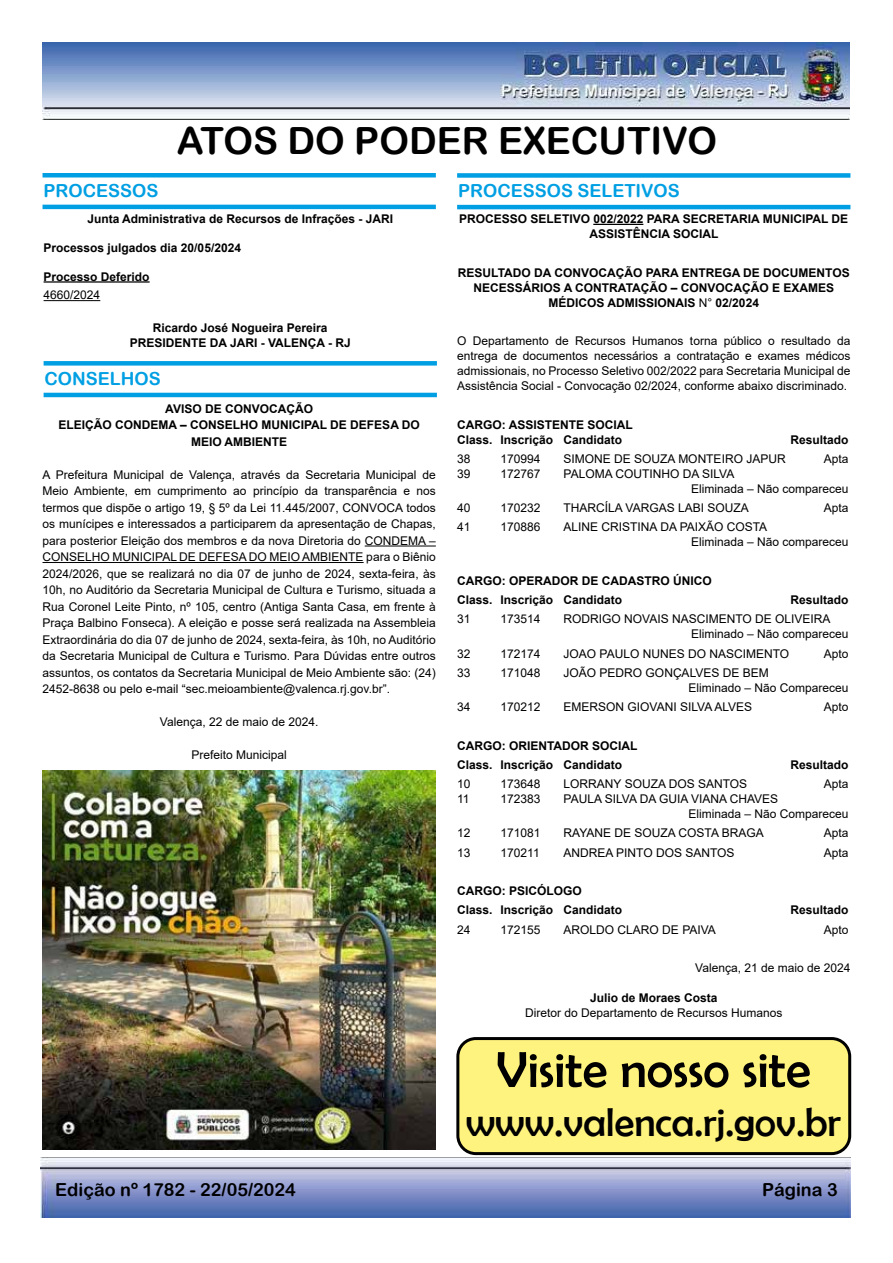
<style>
.page{position:relative;width:893px;height:1263px;background:#fff}
.page>*{position:absolute;margin:0;border:0;box-sizing:border-box;transform-origin:0 0}
.t1{font:51px "Berlin Sans FB";color:#000}
.t2{font:40.5px "Berlin Sans FB";color:#000}
.t3{font:37.5px "Arial Rounded MT Bold";color:#000}
.t4{font:18px "Arial Rounded MT Bold";color:#009fe3}
.t5{font:18px "Arial Rounded MT Bold";color:#000}
.t6{font:12px/16.5px "Arial";color:#000}
.t7{font:700 12px/15px "Arial";color:#000;text-align:center}
.s1{font-weight:400}
</style>
<div class="page">
<img style="left:43px;top:43px;width:806px;height:76px">
<img style="left:40px;top:1158px;width:811px;height:60px">
<hr style="left:43px;top:205px;width:393px;height:4px;background:#009fe3">
<hr style="left:43px;top:173px;width:393px;height:4px;background:#009fe3">
<hr style="left:44px;top:281px;width:106px;height:2px;background:#000">
<hr style="left:44px;top:300px;width:56px;height:1px;background:#000">
<hr style="left:44px;top:393px;width:393px;height:4px;background:#009fe3">
<div style="left:44px;top:361px;width:393px;height:5px;background:#009fe3"></div>
<hr style="left:365px;top:546px;width:71px;height:1px;background:#000">
<hr style="left:43px;top:562px;width:321px;height:1px;background:#000">
<hr style="left:457px;top:205px;width:393px;height:4px;background:#009fe3">
<div style="left:457px;top:173px;width:393px;height:5px;background:#009fe3"></div>
<img style="left:43px;top:771px;width:392px;height:378px">
<hr style="left:593px;top:224px;width:50px;height:1px;background:#000">
<div style="left:458px;top:1038px;width:392px;height:115px;background:#fff37f;border-radius:18px"></div>
<div style="left:456px;top:1037px;width:395px;height:118px;border:3px solid #000;border-radius:18px"></div>
<h3 class="t3" style="left:177px;top:118px;width:542px">ATOS DO PODER EXECUTIVO</h3>
<h3 class="t4" style="left:44px;top:180px;width:116px">PROCESSOS</h3>
<p class="t7" style="left:87px;top:211px;width:307px">Junta Administrativa de Recursos de Infrações - JARI</p>
<p class="t7" style="left:44px;top:240px;width:199px">Processos julgados dia 20/05/2024</p>
<p class="t7" style="left:44px;top:269px;width:108px">Processo Deferido</p>
<p class="t6" style="left:44px;top:287px;width:58px">4660/2024</p>
<p class="t7" style="left:130px;top:321px;width:222px;line-height:14.4px">Ricardo José Nogueira Pereira<br>PRESIDENTE DA JARI - VALENÇA - RJ</p>
<h3 class="t4" style="left:45px;top:368px;width:118px">CONSELHOS</h3>
<p class="t7" style="left:58px;top:400px;width:363px;line-height:16.5px">AVISO DE CONVOCAÇÃO<br>ELEIÇÃO CONDEMA – CONSELHO MUNICIPAL DE DEFESA DO<br>MEIO AMBIENTE</p>
<p class="t6" style="left:43px;top:466px;width:395px;text-align:justify">A Prefeitura Municipal de Valença, através da Secretaria Municipal de Meio Ambiente, em cumprimento ao princípio da transparência e nos termos que dispõe o artigo 19, § 5º da Lei 11.445/2007, CONVOCA todos os munícipes e interessados a participarem da apresentação de Chapas, para posterior Eleição dos membros e da nova Diretoria do CONDEMA – CONSELHO MUNICIPAL DE DEFESA DO MEIO AMBIENTE para o Biênio 2024/2026, que se realizará no dia 07 de junho de 2024, sexta-feira, às 10h, no Auditório da Secretaria Municipal de Cultura e Turismo, situada a Rua Coronel Leite Pinto, nº 105, centro (Antiga Santa Casa, em frente à Praça Balbino Fonseca). A eleição e posse será realizada na Assembleia Extraordinária do dia 07 de junho de 2024, sexta-feira, às 10h, no Auditório da Secretaria Municipal de Cultura e Turismo. Para Dúvidas entre outros assuntos, os contatos da Secretaria Municipal de Meio Ambiente são: (24)<br>2452-8638 ou pelo e-mail “sec.meioambiente@valenca.rj.gov.br”.</p>
<p class="t6" style="left:160px;top:714px;width:160px">Valença, 22 de maio de 2024.</p>
<p class="t6" style="left:191px;top:747px;width:97px">Prefeito Municipal</p>
<h3 class="t4" style="left:458px;top:180px;width:223px">PROCESSOS SELETIVOS</h3>
<p class="t7" style="left:459px;top:211px;width:390px">PROCESSO SELETIVO 002/2022 PARA SECRETARIA MUNICIPAL DE<br>ASSISTÊNCIA SOCIAL</p>
<p class="t7" style="left:458px;top:265px;width:393px">RESULTADO DA CONVOCAÇÃO PARA ENTREGA DE DOCUMENTOS<br>NECESSÁRIOS A CONTRATAÇÃO – CONVOCAÇÃO E EXAMES<br>MÉDICOS ADMISSIONAIS <span class="s1">N°</span> 02/2024</p>
<p class="t6" style="left:457px;top:333px;width:395px;line-height:15px;text-align:justify">O Departamento de Recursos Humanos torna público o resultado da entrega de documentos necessários a contratação e exames médicos admissionais, no Processo Seletivo 002/2022 para Secretaria Municipal de Assistência Social - Convocação 02/2024, conforme abaixo discriminado.</p>
<p class="t7" style="left:457px;top:417px;width:177px;text-align:left">CARGO: ASSISTENTE SOCIAL<br>Class. Inscrição Candidato</p>
<p class="t7" style="left:791px;top:432px;width:60px">Resultado</p>
<p class="t6" style="left:457px;top:450px;width:15px">38</p>
<p class="t6" style="left:501px;top:450px;width:42px">170994</p>
<p class="t6" style="left:564px;top:450px;width:224px">SIMONE DE SOUZA MONTEIRO JAPUR</p>
<p class="t6" style="left:824px;top:450px;width:26px">Apta</p>
<p class="t6" style="left:457px;top:465px;width:15px">39</p>
<p class="t6" style="left:501px;top:465px;width:42px">172767</p>
<p class="t6" style="left:691px;top:466px;width:159px;line-height:15px;text-indent:-128px">PALOMA COUTINHO DA SILVA<br>Eliminada – Não compareceu</p>
<p class="t6" style="left:457px;top:500px;width:15px">40</p>
<p class="t6" style="left:501px;top:500px;width:42px">170232</p>
<p class="t6" style="left:564px;top:500px;width:187px">THARCÍLA VARGAS LABI SOUZA</p>
<p class="t6" style="left:824px;top:500px;width:26px">Apta</p>
<p class="t6" style="left:457px;top:519px;width:15px">41</p>
<p class="t6" style="left:501px;top:519px;width:42px">170886</p>
<p class="t6" style="left:691px;top:520px;width:159px;line-height:15px;text-indent:-128px">ALINE CRISTINA DA PAIXÃO COSTA<br>Eliminada – Não compareceu</p>
<p class="t7" style="left:457px;top:571px;width:256px;line-height:19.2px;text-align:left">CARGO: OPERADOR DE CADASTRO ÚNICO<br>Class. Inscrição Candidato</p>
<p class="t7" style="left:791px;top:593px;width:60px">Resultado</p>
<p class="t6" style="left:457px;top:611px;width:15px">31</p>
<p class="t6" style="left:501px;top:611px;width:42px">173514</p>
<p class="t6" style="left:691px;top:612px;width:159px;line-height:15px;text-indent:-128px">RODRIGO NOVAIS NASCIMENTO DE OLIVEIRA<br>Eliminado – Não compareceu</p>
<p class="t6" style="left:457px;top:645px;width:15px">32</p>
<p class="t6" style="left:501px;top:645px;width:42px">172174</p>
<p class="t6" style="left:564px;top:645px;width:227px">JOAO PAULO NUNES DO NASCIMENTO</p>
<p class="t6" style="left:824px;top:645px;width:26px">Apto</p>
<p class="t6" style="left:457px;top:664px;width:15px">33</p>
<p class="t6" style="left:501px;top:664px;width:42px">171048</p>
<p class="t6" style="left:689px;top:665px;width:162px;line-height:15px;text-indent:-125px">JOÃO PEDRO GONÇALVES DE BEM<br>Eliminado – Não Compareceu</p>
<p class="t6" style="left:457px;top:699px;width:15px">34</p>
<p class="t6" style="left:501px;top:699px;width:42px">170212</p>
<p class="t6" style="left:564px;top:699px;width:190px">EMERSON GIOVANI SILVA ALVES</p>
<p class="t6" style="left:824px;top:699px;width:26px">Apto</p>
<p class="t7" style="left:457px;top:736px;width:182px;line-height:19.2px;text-align:left">CARGO: ORIENTADOR SOCIAL<br>Class. Inscrição Candidato</p>
<p class="t7" style="left:791px;top:757px;width:60px">Resultado</p>
<p class="t6" style="left:457px;top:776px;width:15px">10</p>
<p class="t6" style="left:501px;top:776px;width:42px">173648</p>
<p class="t6" style="left:564px;top:776px;width:185px">LORRANY SOUZA DOS SANTOS</p>
<p class="t6" style="left:824px;top:776px;width:26px">Apta</p>
<p class="t6" style="left:457px;top:791px;width:14px">11</p>
<p class="t6" style="left:501px;top:791px;width:42px">172383</p>
<p class="t6" style="left:689px;top:791px;width:162px;line-height:15px;text-indent:-125px">PAULA SILVA DA GUIA VIANA CHAVES<br>Eliminada – Não Compareceu</p>
<p class="t6" style="left:457px;top:825px;width:15px">12</p>
<p class="t6" style="left:501px;top:825px;width:42px">171081</p>
<p class="t6" style="left:564px;top:825px;width:202px">RAYANE DE SOUZA COSTA BRAGA</p>
<p class="t6" style="left:824px;top:825px;width:26px">Apta</p>
<p class="t6" style="left:457px;top:844px;width:15px">13</p>
<p class="t6" style="left:501px;top:844px;width:41px">170211</p>
<p class="t6" style="left:564px;top:844px;width:172px">ANDREA PINTO DOS SANTOS</p>
<p class="t6" style="left:824px;top:844px;width:26px">Apta</p>
<p class="t7" style="left:457px;top:881px;width:167px;line-height:19.2px;text-align:left">CARGO: PSICÓLOGO<br>Class. Inscrição Candidato</p>
<p class="t7" style="left:791px;top:903px;width:60px">Resultado</p>
<p class="t6" style="left:457px;top:921px;width:15px">24</p>
<p class="t6" style="left:501px;top:921px;width:42px">172155</p>
<p class="t6" style="left:564px;top:921px;width:154px">AROLDO CLARO DE PAIVA</p>
<p class="t6" style="left:824px;top:921px;width:26px">Apto</p>
<p class="t6" style="left:695px;top:960px;width:157px">Valença, 21 de maio de 2024</p>
<p class="t7" style="left:590px;top:991px;width:129px">Julio de Moraes Costa</p>
<p class="t6" style="left:525px;top:1005px;width:259px">Diretor do Departamento de Recursos Humanos</p>
<h1 class="t1" style="left:496px;top:1041px;width:316px">Visite nosso site</h1>
<h2 class="t2" style="left:466px;top:1099px;width:377px">www.valenca.rj.gov.br</h2>
<h3 class="t5" style="left:55px;top:1179px;width:242px">Edição nº 1782 - 22/05/2024</h3>
<h3 class="t5" style="left:762px;top:1179px;width:77px">Página 3</h3>
</div>
